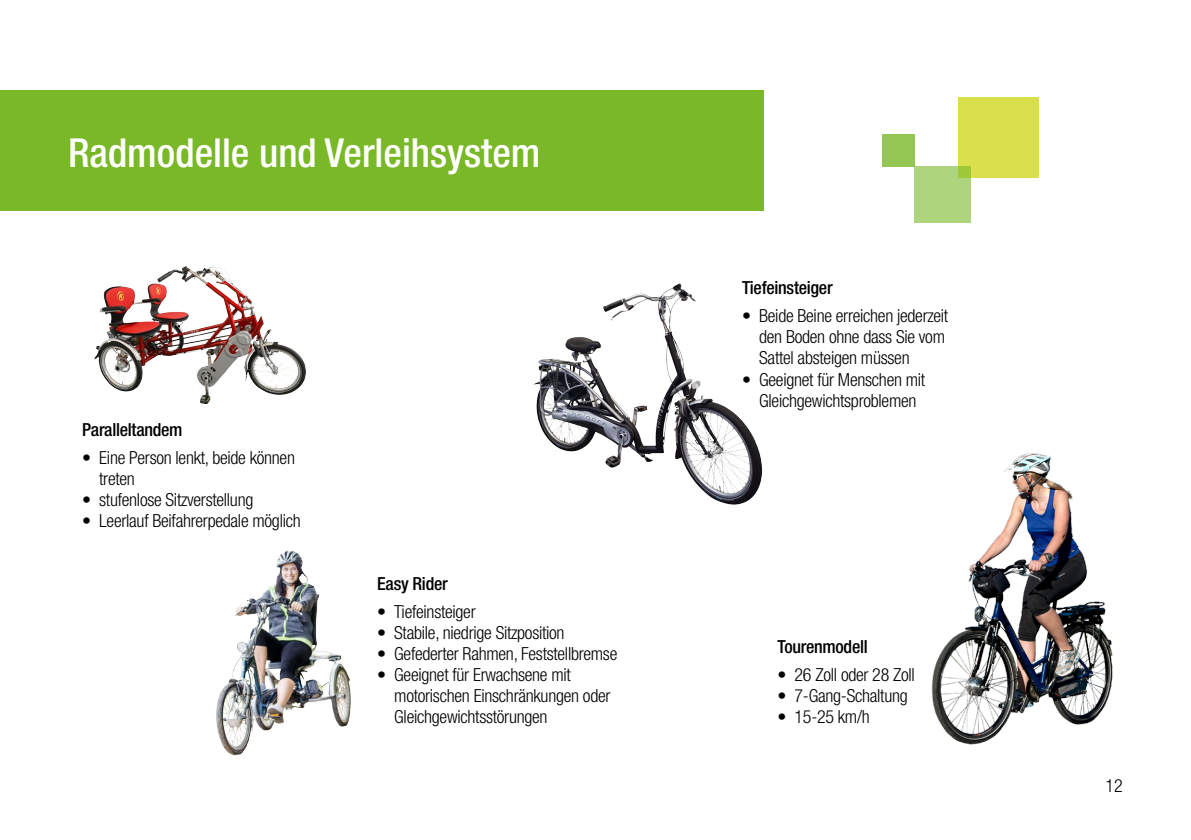
<style>
.page{position:relative;width:1191px;height:840px;background:#fff}
.page>*{position:absolute;margin:0;border:0;box-sizing:border-box;transform-origin:0 0}
.t1{font:500 condensed 40px "Helvetica Neue";color:#fff}
.t2{font:300 condensed 18px/21px "Helvetica Neue";letter-spacing:-.015em;color:#000}
.t3{font:500 condensed 18px "Helvetica Neue";letter-spacing:-.015em;color:#000}
</style>
<div class="page">
<div style="left:0;top:91px;width:763px;height:120px;background:#79b827"></div>
<img style="left:931px;top:453px;width:182px;height:292px">
<img style="left:534px;top:283px;width:228px;height:222px">
<div style="left:958px;top:97px;width:80px;height:81px;background:#dae04d"></div>
<div style="left:882px;top:134px;width:32px;height:32px;background:#93c652"></div>
<div style="left:914px;top:166px;width:57px;height:56px;background:#aed47d"></div>
<img style="left:94px;top:266px;width:212px;height:139px">
<img style="left:216px;top:551px;width:135px;height:205px">
<h1 class="t1" style="left:68px;top:128px;width:474px">Radmodelle und Verleihsystem</h1>
<p class="t3" style="left:82px;top:418px;width:102px">Paralleltandem</p>
<p class="t2" style="left:99px;top:447px;width:197px;text-indent:-17px">• Eine Person lenkt, beide können treten</p>
<p class="t2" style="left:82px;top:489px;width:173px">• stufenlose Sitzverstellung</p>
<p class="t2" style="left:82px;top:510px;width:220px">• Leerlauf Beifahrerpedale möglich</p>
<p class="t3" style="left:377px;top:572px;width:72px">Easy Rider</p>
<p class="t2" style="left:377px;top:600px;width:100px">• Tiefeinsteiger</p>
<p class="t2" style="left:377px;top:621px;width:189px">• Stabile, niedrige Sitzposition</p>
<p class="t2" style="left:377px;top:642px;width:242px">• Gefederter Rahmen, Feststellbremse</p>
<p class="t2" style="left:394px;top:663px;width:218px;text-indent:-17px">• Geeignet für Erwachsene mit motorischen Einschränkungen oder<br>Gleichgewichtsstörungen</p>
<p class="t3" style="left:742px;top:277px;width:92px">Tiefeinsteiger</p>
<p class="t2" style="left:759px;top:305px;width:191px;text-indent:-17px">• Beide Beine erreichen jederzeit den Boden ohne dass Sie vom<br>Sattel absteigen müssen</p>
<p class="t2" style="left:742px;top:368px;width:185px;text-align:center">• Geeignet für Menschen mit<br>Gleichgewichtsproblemen</p>
<p class="t3" style="left:777px;top:635px;width:92px">Tourenmodell</p>
<p class="t2" style="left:777px;top:663px;width:139px">• 26 Zoll oder 28 Zoll</p>
<p class="t2" style="left:777px;top:684px;width:132px">• 7-Gang-Schaltung</p>
<p class="t2" style="left:777px;top:705px;width:94px">• 15-25 km/h</p>
<p class="t2" style="left:1105px;top:774px;width:19px">12</p>
</div>
